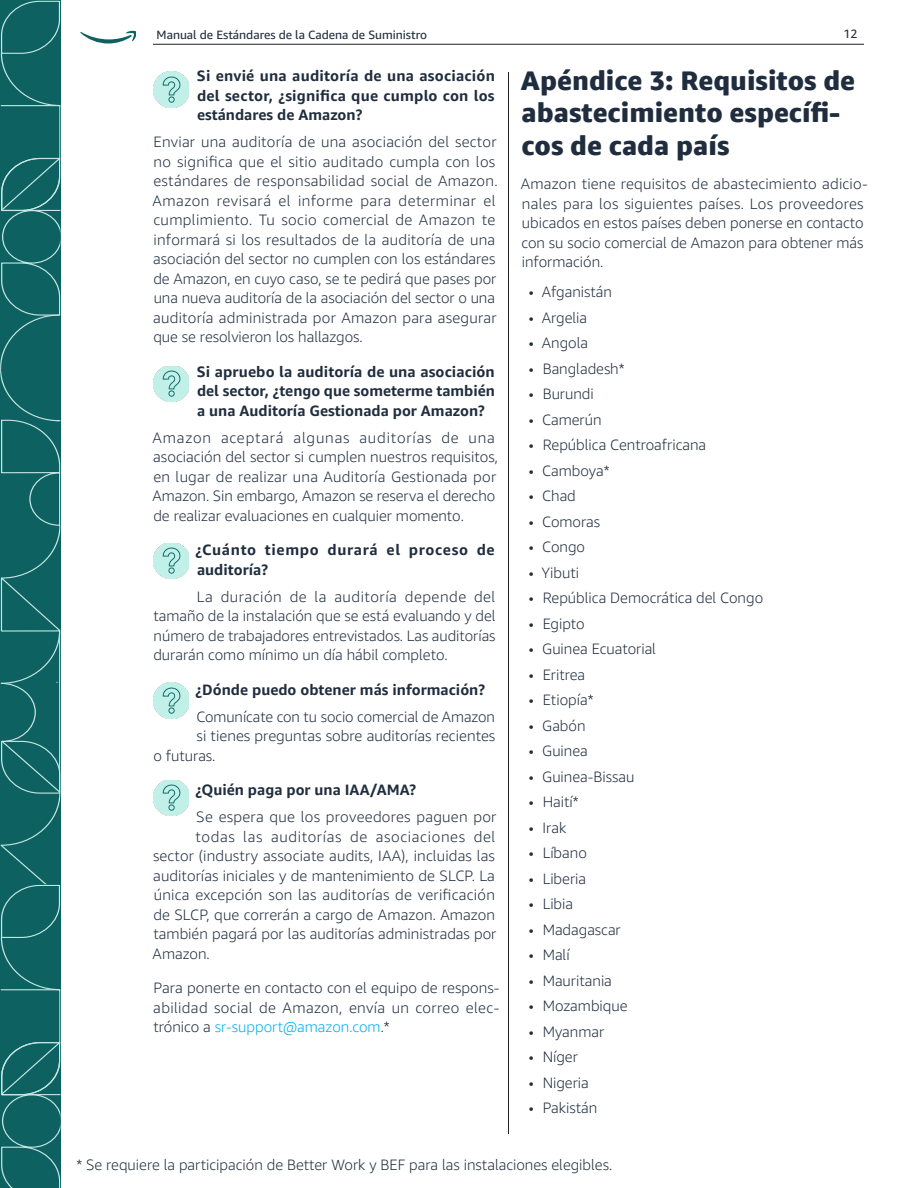
<style>
.page{position:relative;width:918px;height:1188px;background:#fff}
.page>*{position:absolute;margin:0;border:0;box-sizing:border-box;transform-origin:0 0}
.Main-Page-Title_-sm-toc{font:800 27px/32.4px "Amazon Ember Display";color:#202d3e}
.Body_Text-smaller_SCS{font:300 15px/19.5px "Amazon Ember";color:#202d3e}
.Body_Text-smaller_SCS-bold_no_toc{font:700 15px/19.5px "Amazon Ember";color:#202d3e;text-align:justify}
.Body_Text-smaller_SCS-bold_no_toc-2{font:700 15px/19.5px "Amazon Ember";letter-spacing:.045em;color:#202d3e}
.Body_Text-smaller_SCS-2{font:300 15px "Amazon Ember";letter-spacing:.045em;color:#202d3e}
.Body_Text-smaller_SCS-3{font:300 15px "Amazon Ember";letter-spacing:.02em;color:#202d3e}
.t1{font:12px "Amazon Ember";color:#202d3e}
.s1{color:#00aeef}
</style>
<div class="page">
<div style="left:0;top:794px;width:60px;height:50px;background:#0d6161"></div>
<svg style="left:0;top:0;width:60px;height:794px;background:#176868"></svg>
<svg style="left:0;top:844px;width:60px;height:344px;background:#156766"></svg>
<svg style="left:80px;top:31px;width:56px;height:12px"></svg>
<hr style="left:153px;top:44px;width:711px;height:1px;background:#231f20">
<hr style="left:508px;top:72px;width:1px;height:1062px;background:#231f20">
<img style="left:153px;top:543px;width:36px;height:36px">
<img style="left:153px;top:683px;width:36px;height:35px">
<img style="left:153px;top:780px;width:36px;height:36px">
<img style="left:153px;top:366px;width:36px;height:36px">
<img style="left:153px;top:72px;width:36px;height:36px">
<p class="t1" style="left:157px;top:28px;width:272px">Manual de Estándares de la Cadena de Suministro</p>
<p class="t1" style="left:843px;top:26px;width:16px">12</p>
<p class="Body_Text-smaller_SCS-bold_no_toc" style="left:197px;top:66px;width:300px">Si envié una auditoría de una asociación del sector, ¿significa que cumplo con los estándares de Amazon?</p>
<p class="Body_Text-smaller_SCS" style="left:153px;top:132px;width:347px">Enviar una auditoría de una asociación del sector no significa que el sitio auditado cumpla con los estándares de responsabilidad social de Amazon.<br>Amazon revisará el informe para determinar el cumplimiento. Tu socio comercial de Amazon te informará si los resultados de la auditoría de una asociación del sector no cumplen con los estándares de Amazon, en cuyo caso, se te pedirá que pases por una nueva auditoría de la asociación del sector o una auditoría administrada por Amazon para asegurar que se resolvieron los hallazgos.</p>
<p class="Body_Text-smaller_SCS-bold_no_toc" style="left:197px;top:362px;width:300px">Si apruebo la auditoría de una asociación del sector, ¿tengo que someterme también a una Auditoría Gestionada por Amazon?</p>
<p class="Body_Text-smaller_SCS" style="left:153px;top:428px;width:347px">Amazon aceptará algunas auditorías de una asociación del sector si cumplen nuestros requisitos, en lugar de realizar una Auditoría Gestionada por Amazon. Sin embargo, Amazon se reserva el derecho de realizar evaluaciones en cualquier momento.</p>
<p class="Body_Text-smaller_SCS-bold_no_toc-2" style="left:195px;top:540px;width:301px">¿Cuánto tiempo durará el proceso de auditoría?</p>
<p class="Body_Text-smaller_SCS" style="left:153px;top:587px;width:344px;text-align:justify;text-indent:44px">La duración de la auditoría depende del tamaño de la instalación que se está evaluando y del número de trabajadores entrevistados. Las auditorías durarán como mínimo un día hábil completo.</p>
<p class="Body_Text-smaller_SCS-bold_no_toc" style="left:195px;top:680px;width:291px">¿Dónde puedo obtener más información?</p>
<p class="Body_Text-smaller_SCS" style="left:196px;top:707px;width:300px">Comunícate con tu socio comercial de Amazon</p>
<p class="Body_Text-smaller_SCS" style="left:197px;top:726px;width:300px">si tienes preguntas sobre auditorías recientes</p>
<p class="Body_Text-smaller_SCS" style="left:153px;top:746px;width:64px">o futuras.</p>
<p class="Body_Text-smaller_SCS-bold_no_toc" style="left:195px;top:780px;width:222px">¿Quién paga por una IAA/AMA?</p>
<p class="Body_Text-smaller_SCS-3" style="left:196px;top:808px;width:302px">Se espera que los proveedores paguen por</p>
<p class="Body_Text-smaller_SCS-2" style="left:195px;top:827px;width:301px">todas las auditorías de asociaciones del</p>
<p class="Body_Text-smaller_SCS" style="left:153px;top:846px;width:343px">sector (industry associate audits, IAA), incluidas las</p>
<p class="Body_Text-smaller_SCS" style="left:153px;top:866px;width:343px">auditorías iniciales y de mantenimiento de SLCP. La</p>
<p class="Body_Text-smaller_SCS" style="left:154px;top:885px;width:343px">única excepción son las auditorías de verificación</p>
<p class="Body_Text-smaller_SCS" style="left:153px;top:905px;width:343px">de SLCP, que correrán a cargo de Amazon. Amazon</p>
<p class="Body_Text-smaller_SCS" style="left:153px;top:924px;width:344px">también pagará por las auditorías administradas por</p>
<p class="Body_Text-smaller_SCS" style="left:153px;top:944px;width:59px">Amazon.</p>
<p class="Body_Text-smaller_SCS" style="left:153px;top:978px;width:348px;text-align:justify">Para ponerte en contacto con el equipo de respons&shy;abilidad social de Amazon, envía un correo elec&shy;trónico a <span class="s1">sr-support@amazon.com</span>.*</p>
<p class="Main-Page-Title_-sm-toc" style="left:521px;top:65px;width:336px">Apéndice 3: Requisitos de abastecimiento específi&shy;cos de cada país</p>
<p class="Body_Text-smaller_SCS" style="left:521px;top:174px;width:348px">Amazon tiene requisitos de abastecimiento adicio&shy;nales para los siguientes países. Los proveedores ubicados en estos países deben ponerse en contacto con su socio comercial de Amazon para obtener más información.</p>
<p class="Body_Text-smaller_SCS" style="left:529px;top:282px;width:85px">• Afganistán</p>
<p class="Body_Text-smaller_SCS" style="left:529px;top:308px;width:60px">• Argelia</p>
<p class="Body_Text-smaller_SCS" style="left:529px;top:333px;width:61px">• Angola</p>
<p class="Body_Text-smaller_SCS" style="left:529px;top:359px;width:97px">• Bangladesh*</p>
<p class="Body_Text-smaller_SCS" style="left:529px;top:384px;width:66px">• Burundi</p>
<p class="Body_Text-smaller_SCS" style="left:529px;top:410px;width:74px">• Camerún</p>
<p class="Body_Text-smaller_SCS" style="left:529px;top:435px;width:179px">• República Centroafricana</p>
<p class="Body_Text-smaller_SCS" style="left:529px;top:461px;width:82px">• Camboya*</p>
<p class="Body_Text-smaller_SCS" style="left:529px;top:486px;width:48px">• Chad</p>
<p class="Body_Text-smaller_SCS" style="left:529px;top:512px;width:73px">• Comoras</p>
<p class="Body_Text-smaller_SCS" style="left:529px;top:537px;width:58px">• Congo</p>
<p class="Body_Text-smaller_SCS" style="left:529px;top:563px;width:52px">• Yibuti</p>
<p class="Body_Text-smaller_SCS" style="left:529px;top:588px;width:236px">• República Democrática del Congo</p>
<p class="Body_Text-smaller_SCS" style="left:529px;top:614px;width:57px">• Egipto</p>
<p class="Body_Text-smaller_SCS" style="left:529px;top:639px;width:129px">• Guinea Ecuatorial</p>
<p class="Body_Text-smaller_SCS" style="left:529px;top:665px;width:58px">• Eritrea</p>
<p class="Body_Text-smaller_SCS" style="left:529px;top:690px;width:66px">• Etiopía*</p>
<p class="Body_Text-smaller_SCS" style="left:529px;top:716px;width:58px">• Gabón</p>
<p class="Body_Text-smaller_SCS" style="left:529px;top:741px;width:60px">• Guinea</p>
<p class="Body_Text-smaller_SCS" style="left:529px;top:767px;width:107px">• Guinea-Bissau</p>
<p class="Body_Text-smaller_SCS" style="left:529px;top:792px;width:51px">• Haití*</p>
<p class="Body_Text-smaller_SCS" style="left:529px;top:818px;width:39px">• Irak</p>
<p class="Body_Text-smaller_SCS" style="left:529px;top:843px;width:59px">• Líbano</p>
<p class="Body_Text-smaller_SCS" style="left:529px;top:869px;width:59px">• Liberia</p>
<p class="Body_Text-smaller_SCS" style="left:529px;top:894px;width:46px">• Libia</p>
<p class="Body_Text-smaller_SCS" style="left:529px;top:920px;width:93px">• Madagascar</p>
<p class="Body_Text-smaller_SCS" style="left:529px;top:945px;width:42px">• Malí</p>
<p class="Body_Text-smaller_SCS" style="left:529px;top:971px;width:85px">• Mauritania</p>
<p class="Body_Text-smaller_SCS" style="left:529px;top:996px;width:100px">• Mozambique</p>
<p class="Body_Text-smaller_SCS" style="left:529px;top:1022px;width:77px">• Myanmar</p>
<p class="Body_Text-smaller_SCS" style="left:529px;top:1047px;width:50px">• Níger</p>
<p class="Body_Text-smaller_SCS" style="left:529px;top:1073px;width:61px">• Nigeria</p>
<p class="Body_Text-smaller_SCS" style="left:529px;top:1098px;width:70px">• Pakistán</p>
<p class="Body_Text-smaller_SCS" style="left:76px;top:1155px;width:537px">* Se requiere la participación de Better Work y BEF para las instalaciones elegibles.</p>
</div>
